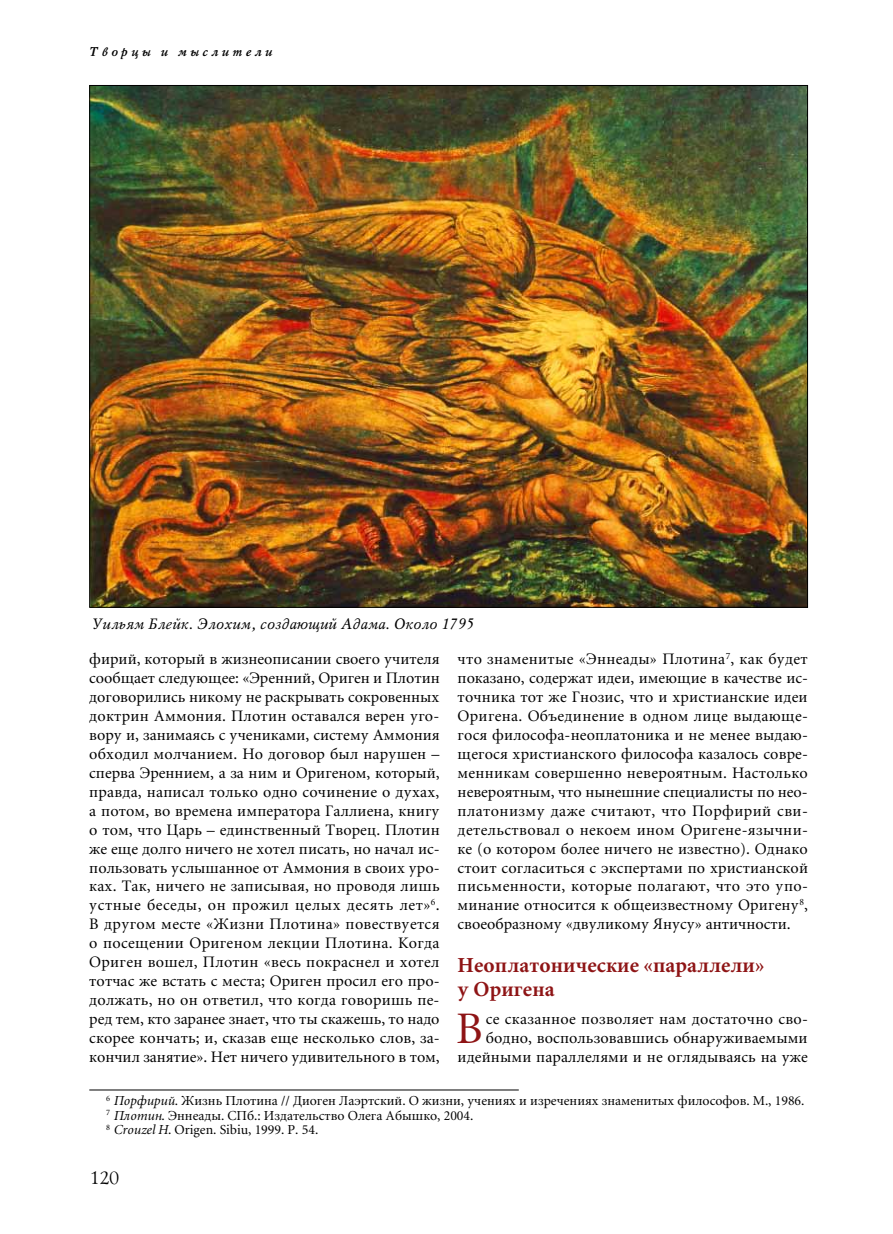
<style>
.page{position:relative;width:893px;height:1234px;background:#fff}
.page>*{position:absolute;margin:0;border:0;box-sizing:border-box;transform-origin:0 0}
.t1{font:44.25px "Miniature C";color:#8e1415}
.t2{font:700 21px/24px "Miniature C";letter-spacing:.005em;color:#8e1415}
.t3{font:18px "Lazurski C";color:#000}
.t4{font:15.75px/18.9px "Miniature C";letter-spacing:.01em;color:#000;text-align:justify}
.t5{font:italic 15px "Mysl C";color:#000}
.t6{font:13.5px/14.5px "Miniature C";color:#000}
.t7{font:italic 700 12.75px "Mysl C";letter-spacing:.25em;color:#000}
.s1{font-style:italic}
</style>
<div class="page">
<hr style="left:89px;top:1089px;width:430px;height:1px;background:#000">
<img style="left:91px;top:87px;width:715px;height:518px">
<p class="t7" style="left:89px;top:45px;width:184px">Творцы и мыслители</p>
<p class="t5" style="left:91px;top:615px;width:384px">Уильям Блейк. Элохим, создающий Адама. Около 1795</p>
<p class="t4" style="left:89px;top:650px;width:352px">фирий, который в жизнеописании своего учителя сообщает следующее: «Эренний, Ориген и Плотин договорились никому не раскрывать сокровенных доктрин Аммония. Плотин оставался верен уго&shy;вору и, занимаясь с учениками, систему Аммония обходил молчанием. Но договор был нарушен – сперва Эреннием, а за ним и Оригеном, который, правда, написал только одно сочинение о духах, а потом, во времена императора Галлиена, книгу о том, что Царь – единственный Творец. Плотин же еще долго ничего не хотел писать, но начал ис&shy;пользовать услышанное от Аммония в своих уро&shy;ках. Так, ничего не записывая, но проводя лишь устные беседы, он прожил целых десять лет»<sup>6</sup>.<br>В другом месте «Жизни Плотина» повествуется о посещении Оригеном лекции Плотина. Когда Ориген вошел, Плотин «весь покраснел и хотел тотчас же встать с места; Ориген просил его про&shy;должать, но он ответил, что когда говоришь пе&shy;ред тем, кто заранее знает, что ты скажешь, то надо скорее кончать; и, сказав еще несколько слов, за&shy;кончил занятие». Нет ничего удивительного в том,</p>
<p class="t4" style="left:458px;top:650px;width:352px;text-align:left">что знаменитые «Эннеады» Плотина<sup>7</sup>, как будет показано, содержат идеи, имеющие в качестве ис&shy;точника тот же Гнозис, что и христианские идеи Оригена. Объединение в одном лице выдающе&shy;гося философа-неоплатоника и не менее выдаю&shy;щегося христианского философа казалось совре&shy;менникам совершенно невероятным. Настолько невероятным, что нынешние специалисты по нео&shy;платонизму даже считают, что Порфирий сви&shy;детельствовал о некоем ином Оригене-язычни&shy;ке (о котором более ничего не известно). Однако стоит согласиться с экспертами по христианской письменности, которые полагают, что это упо&shy;минание относится к общеизвестному Оригену<sup>8</sup>, своеобразному «двуликому Янусу» античности.</p>
<p class="t2" style="left:458px;top:954px;width:308px">Неоплатонические «параллели» у Оригена</p>
<p class="t1" style="left:456px;top:1006px;width:28px">В</p>
<p class="t4" style="left:458px;top:1009px;width:352px;text-align:right">се сказанное позволяет нам достаточно сво&shy;бодно, воспользовавшись обнаруживаемыми идейными параллелями и не оглядываясь на уже</p>
<p class="t6" style="left:106px;top:1093px;width:700px"><sup>6</sup> <span class="s1">Порфирий</span>. Жизнь Плотина // Диоген Лаэртский. О жизни, учениях и изречениях знаменитых философов. М., 1986.<br><sup>7</sup> <span class="s1">Плотин</span>. Эннеады. СПб.: Издательство Олега Абышко, 2004.<br><sup>8</sup> <span class="s1">Crouzel H</span>. Origen. Sibiu, 1999. Р. 54.</p>
<p class="t3" style="left:89px;top:1165px;width:30px">120</p>
</div>
